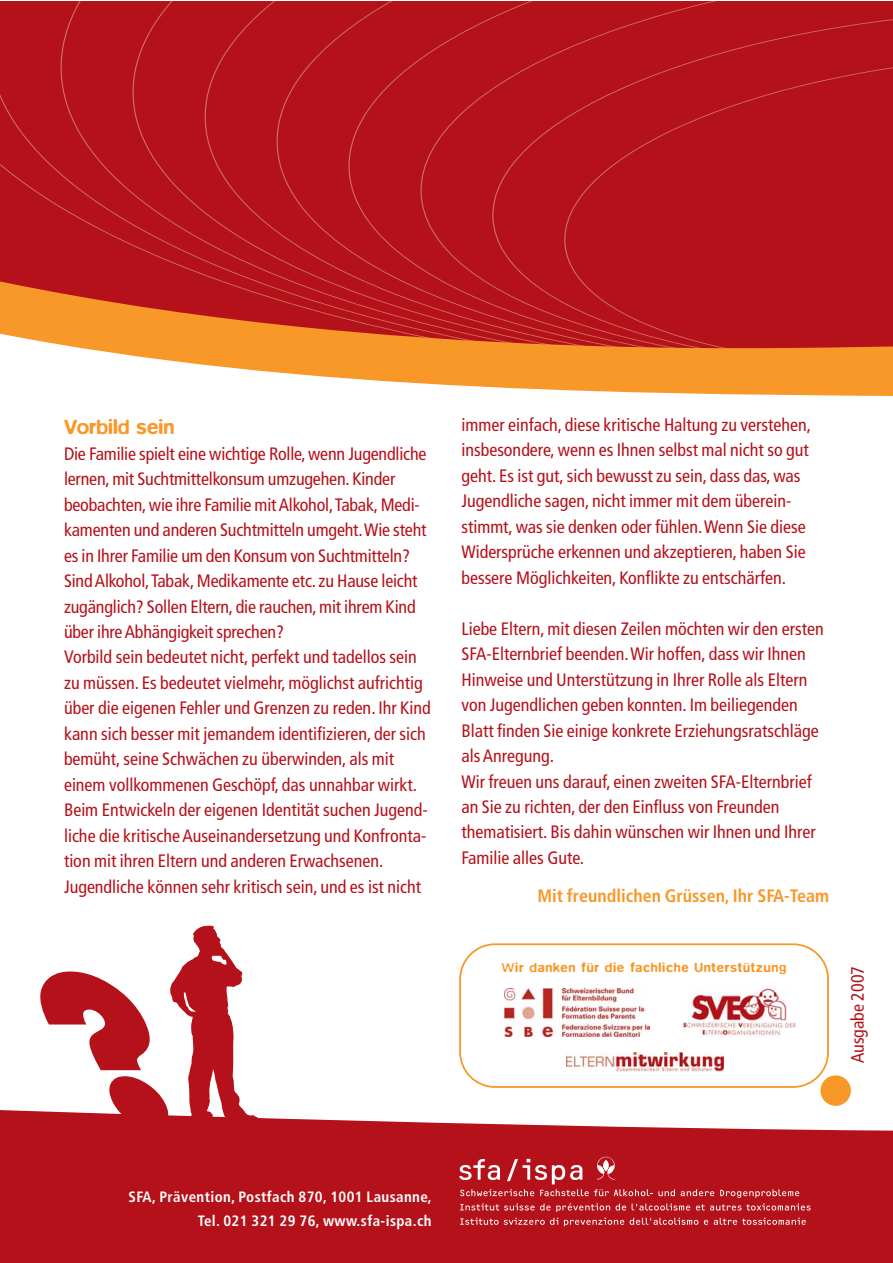
<style>
.page{position:relative;width:893px;height:1263px;background:#fff}
.page>*{position:absolute;margin:0;border:0;box-sizing:border-box;transform-origin:0 0}
.t1{font:500 21px "Blur";color:#f89828}
.t2{font:condensed 18px/25.5px "Frutiger";color:#b5111a}
.t3{font:700 condensed 18px "Frutiger";color:#f89828}
.t4{font:700 condensed 15px/24px "Frutiger";letter-spacing:.025em;color:#fff;text-align:right}
.t5{font:500 13.5px "Blur";letter-spacing:.055em;color:#f89828}
</style>
<div class="page">
<div style="left:0;top:2px;width:892px;height:237px;background:#b5111a"></div>
<svg style="left:0;top:239px;width:892px;height:157px;background:#d25639"></svg>
<svg style="left:0;top:1110px;width:892px;height:153px;background:#bb262e"></svg>
<svg style="left:39px;top:925px;width:220px;height:203px"></svg>
<svg style="left:460px;top:1218px;width:84px;height:7px"></svg>
<svg style="left:550px;top:1218px;width:8px;height:7px"></svg>
<svg style="left:564px;top:1218px;width:134px;height:8px"></svg>
<svg style="left:704px;top:1218px;width:101px;height:7px"></svg>
<svg style="left:459px;top:1157px;width:351px;height:55px;background:#bd2b33"></svg>
<svg style="left:459px;top:943px;width:370px;height:145px"></svg>
<div style="left:820px;top:1075px;width:30px;height:31px;background:#f89828;border-radius:50%"></div>
<img style="left:505px;top:988px;width:144px;height:49px">
<img style="left:682px;top:987px;width:114px;height:50px">
<img style="left:566px;top:1052px;width:157px;height:19px">
<p class="t1" style="left:64px;top:419px;width:112px">Vorbild sein</p>
<p class="t2" style="left:64px;top:442px;width:368px">Die Familie spielt eine wichtige Rolle, wenn Jugendliche lernen, mit Suchtmittelkonsum umzugehen. Kinder beobachten, wie ihre Familie mit Alkohol,Tabak, Medi&shy;kamenten und anderen Suchtmitteln umgeht.Wie steht es in Ihrer Familie um den Konsum von Suchtmitteln?<br>Sind Alkohol,Tabak, Medikamente etc. zu Hause leicht zugänglich? Sollen Eltern, die rauchen, mit ihrem Kind über ihre Abhängigkeit sprechen?<br>Vorbild sein bedeutet nicht, perfekt und tadellos sein zu müssen. Es bedeutet vielmehr, möglichst aufrichtig über die eigenen Fehler und Grenzen zu reden. Ihr Kind kann sich besser mit jemandem identifizieren, der sich bemüht, seine Schwächen zu überwinden, als mit einem vollkommenen Geschöpf, das unnahbar wirkt.<br>Beim Entwickeln der eigenen Identität suchen Jugend&shy;liche die kritische Auseinandersetzung und Konfronta&shy;tion mit ihren Eltern und anderen Erwachsenen.<br>Jugendliche können sehr kritisch sein, und es ist nicht</p>
<p class="t2" style="left:461px;top:413px;width:351px">immer einfach, diese kritische Haltung zu verstehen, insbesondere, wenn es Ihnen selbst mal nicht so gut geht. Es ist gut, sich bewusst zu sein, dass das, was Jugendliche sagen, nicht immer mit dem überein&shy;stimmt, was sie denken oder fühlen.Wenn Sie diese Widersprüche erkennen und akzeptieren, haben Sie bessere Möglichkeiten, Konflikte zu entschärfen.</p>
<p class="t2" style="left:461px;top:617px;width:364px">Liebe Eltern, mit diesen Zeilen möchten wir den ersten SFA-Elternbrief beenden.Wir hoffen, dass wir Ihnen Hinweise und Unterstützung in Ihrer Rolle als Eltern von Jugendlichen geben konnten. Im beiliegenden Blatt finden Sie einige konkrete Erziehungsratschläge als Anregung.<br>Wir freuen uns darauf, einen zweiten SFA-Elternbrief an Sie zu richten, der den Einfluss von Freunden thematisiert. Bis dahin wünschen wir Ihnen und Ihrer Familie alles Gute.</p>
<p class="t3" style="left:537px;top:888px;width:293px">Mit freundlichen Grüssen, Ihr SFA-Team</p>
<p class="t5" style="left:502px;top:962px;width:286px">Wir danken für die fachliche Unterstützung</p>
<p class="t2" style="left:846px;top:1063px;width:99px;rotate:-90deg">Ausgabe 2007</p>
<p class="t4" style="left:128px;top:1186px;width:304px">SFA, Prävention, Postfach 870, 1001 Lausanne,<br>Tel. 021 321 29 76, www.sfa-ispa.ch</p>
</div>
